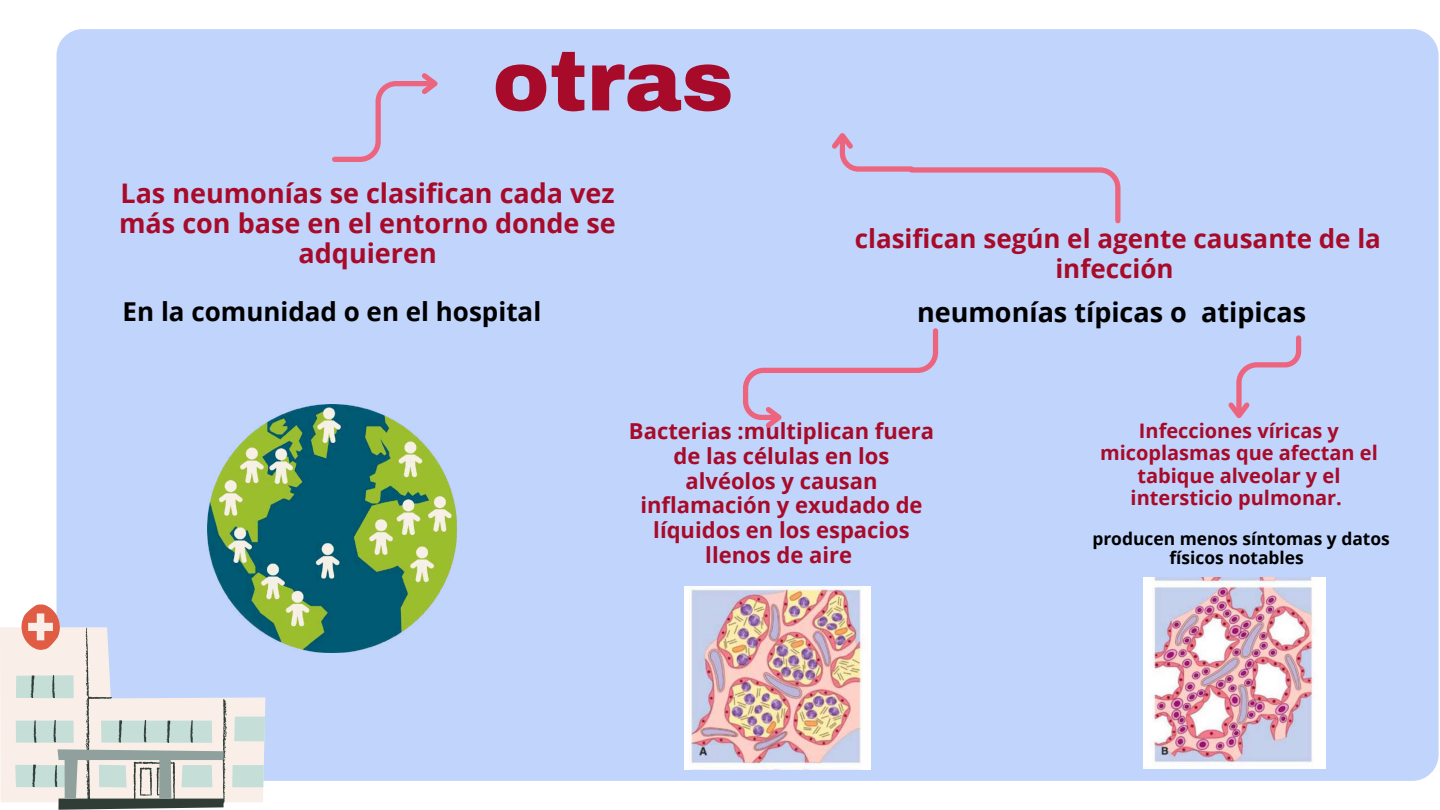
<style>
.page{position:relative;width:1440px;height:810px;background:#fff}
.page>*{position:absolute;margin:0;border:0;box-sizing:border-box;transform-origin:0 0}
.t1{font:900 85px "Archivo";color:#a80b29}
.t2{font:700 27px/30px "Open Sans";color:#a80b29;text-align:center}
.t3{font:700 27px "Open Sans";color:#000}
.t4{font:700 26px/29.2px "Open Sans";color:#a80b29;text-align:center}
.t5{font:700 26px "Open Sans";color:#000}
.t6{font:700 22px/24.8px "Open Sans";color:#a80b29;text-align:center}
.t7{font:700 20px/22.5px "Open Sans";color:#a80b29;text-align:center}
.t8{font:700 17.4px/19.4px "Open Sans";color:#000;text-align:center}
</style>
<div class="page">
<div style="left:57px;top:29px;width:1382px;height:752px;background:#c1d4fc;border-radius:26px"></div>
<svg style="left:332px;top:73px;width:106px;height:89px"></svg>
<svg style="left:832px;top:133px;width:289px;height:91px"></svg>
<svg style="left:743px;top:328px;width:196px;height:100px"></svg>
<svg style="left:1228px;top:335px;width:74px;height:83px"></svg>
<img style="left:684px;top:587px;width:187px;height:182px">
<img style="left:1144px;top:577px;width:181px;height:192px">
<div style="left:0;top:627px;width:15px;height:175px;background:#f9efe8"></div>
<svg style="left:15px;top:604px;width:250px;height:206px"></svg>
<img style="left:208px;top:404px;width:248px;height:249px">
<h1 class="t1" style="left:493px;top:36px;width:242px">otras</h1>
<p class="t2" style="left:119px;top:178px;width:498px">Las neumonías se clasifican cada vez más con base en el entorno donde se adquieren</p>
<p class="t5" style="left:123px;top:293px;width:420px">En la comunidad o en el hospital</p>
<p class="t4" style="left:855px;top:224px;width:528px">clasifican según el agente causante de la infección</p>
<p class="t3" style="left:917px;top:293px;width:391px">neumonías típicas o atipicas</p>
<p class="t6" style="left:629px;top:418px;width:307px">Bacterias :multiplican fuera de las células en los alvéolos y causan inflamación y exudado de líquidos en los espacios llenos de aire</p>
<p class="t7" style="left:1100px;top:419px;width:279px">Infecciones víricas y micoplasmas que afectan el tabique alveolar y el intersticio pulmonar.</p>
<p class="t8" style="left:1092px;top:528px;width:299px">producen menos síntomas y datos físicos notables</p>
</div>
